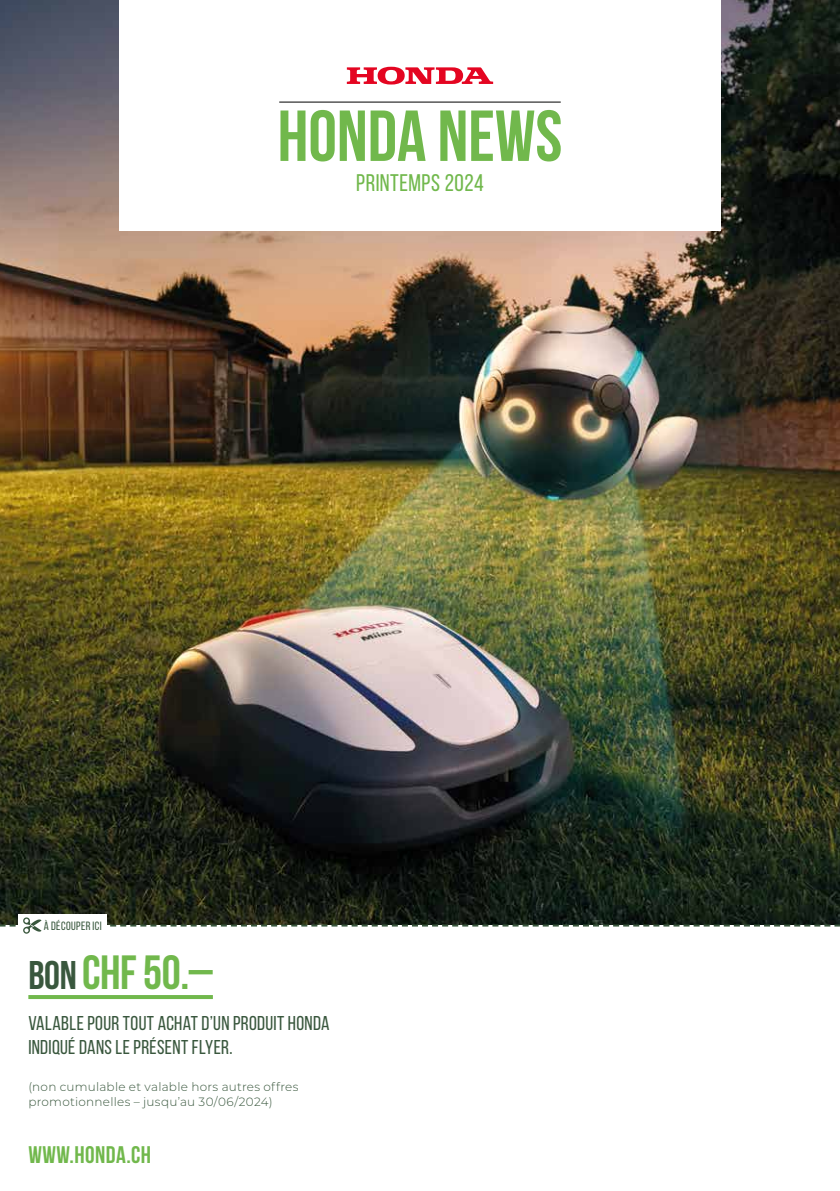
<style>
.page{position:relative;width:840px;height:1191px;background:#fff}
.page>*{position:absolute;margin:0;border:0;box-sizing:border-box;transform-origin:0 0}
.t1{font:700 72px "Bebas Neue";color:#71b84c}
.t2{font:700 48px "Bebas Neue";color:#71b84c}
.t3{font:24px "Bebas Neue";letter-spacing:.02em;color:#71b84c}
.t4{font:700 24px "Bebas Neue";letter-spacing:.02em;color:#71b84c}
.t5{font:20px/24px "Bebas Neue";letter-spacing:.015em;color:#39573d}
.t6{font:300 12px/14.4px "Montserrat";letter-spacing:.025em;color:#39573d}
.t7{font:12px "Bebas Neue";letter-spacing:.035em;color:#39573d}
.s1{font-size:40px;color:#39573d}
</style>
<div class="page">
<img style="left:0;top:0;width:839px;height:917px">
<div style="left:119px;top:0;width:601px;height:230px;background:#fff"></div>
<svg style="left:346px;top:67px;width:147px;height:18px"></svg>
<hr style="left:279px;top:102px;width:281px;height:1px;background:#000">
<hr style="left:28px;top:995px;width:185px;height:4px;background:#71b84c">
<div style="left:18px;top:914px;width:89px;height:23px;background:#fff"></div>
<svg style="left:0;top:917px;width:839px;height:16px"></svg>
<h1 class="t1" style="left:277px;top:96px;width:286px">HONDA NEWS</h1>
<h3 class="t3" style="left:356px;top:170px;width:129px">PRINTEMPS 2024</h3>
<p class="t7" style="left:44px;top:919px;width:59px">À DÉCOUPER ICI</p>
<h2 class="t2" style="left:28px;top:946px;width:186px"><span class="s1">BON</span> CHF 50.–</h2>
<h3 class="t5" style="left:28px;top:1011px;width:303px">VALABLE POUR TOUT ACHAT D’UN PRODUIT HONDA<br>INDIQUÉ DANS LE PRÉSENT FLYER.</h3>
<p class="t6" style="left:28px;top:1079px;width:271px">(non cumulable et valable hors autres offres promotionnelles – jusqu’au 30/06/2024)</p>
<h3 class="t4" style="left:28px;top:1141px;width:124px">WWW.HONDA.CH</h3>
</div>
